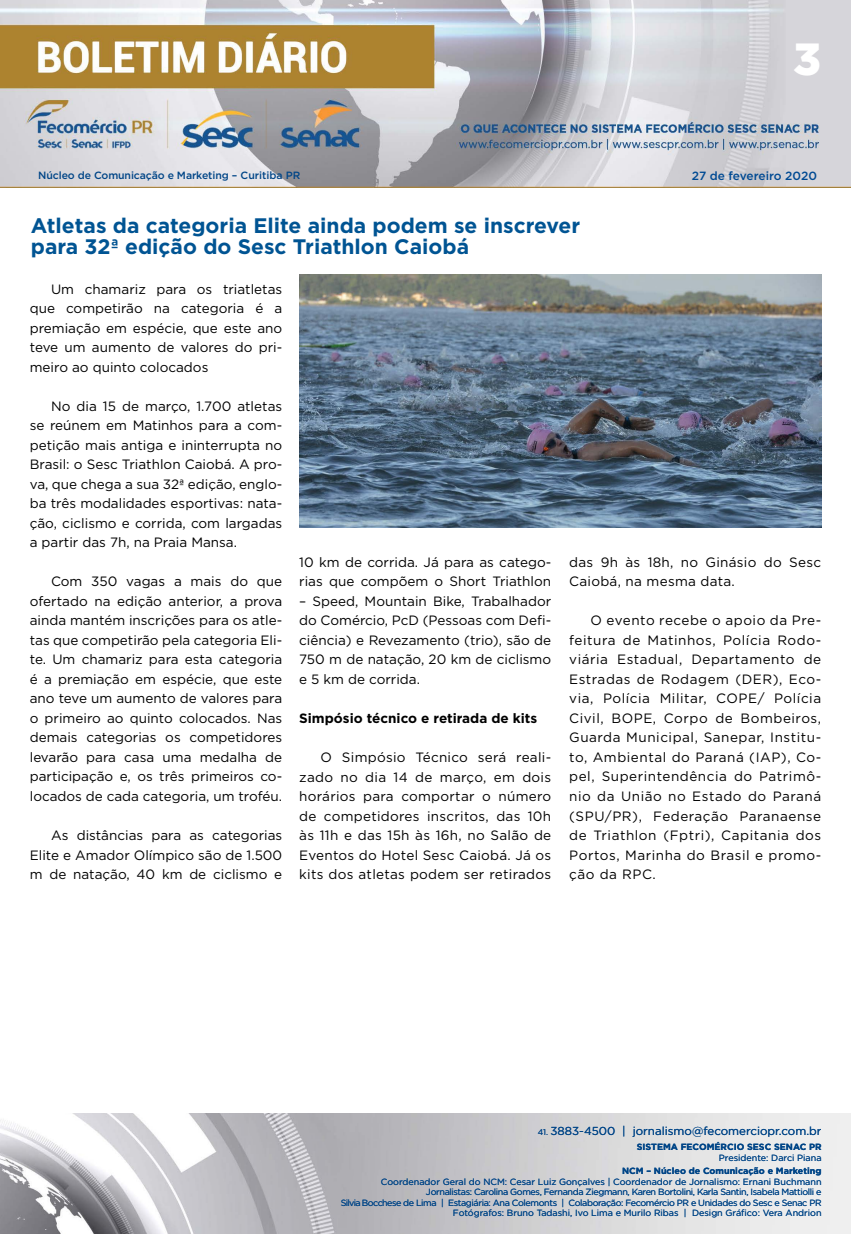
<style>
.page{position:relative;width:851px;height:1234px;background:#fff}
.page>*{position:absolute;margin:0;border:0;box-sizing:border-box;transform-origin:0 0}
.t1{font:900 45px "Gotham";color:#fff}
.t2{font:700 21px/21px "Gotham";color:#005493}
.t3{font:13.5px/19.5px "Gotham";color:#000;text-align:justify}
.t4{font:13.5px/19.5px "Gotham";letter-spacing:.02em;color:#000}
.t5{font:700 13.5px "Gotham";color:#000}
.t6{font:500 11.85px "Gotham";letter-spacing:-.01em;color:#004a93}
.t7{font:11.55px "Gotham";color:#004587}
.t8{font:500 10.5px "Gotham";letter-spacing:-.01em;color:#004587}
.t9{font:9px/10.5px "Gotham";letter-spacing:-.04em;color:#004587;text-align:right}
.t10{font:700 9px "Gotham";color:#004587}
.t11{font:9px "Gotham";color:#004587}
.s1{font-size:8.25px}
</style>
<div class="page">
<img style="left:0;top:0;width:850px;height:188px">
<img style="left:0;top:1113px;width:850px;height:120px">
<img style="left:299px;top:274px;width:522px;height:254px">
<p class="t8" style="left:38px;top:168px;width:264px">Núcleo de Comunicação e Marketing – Curitiba PR</p>
<h2 class="t2" style="left:31px;top:214px;width:550px">Atletas da categoria Elite ainda podem se inscrever para 32ª edição do Sesc Triathlon Caiobá</h2>
<h1 class="t1" style="left:793px;top:28px;width:29px">3</h1>
<p class="t6" style="left:691px;top:167px;width:127px">27 de fevereiro 2020</p>
<p class="t3" style="left:30px;top:279px;width:254px;text-indent:21px">Um chamariz para os triatletas que competirão na categoria é a premiação em espécie, que este ano teve um aumento de valores do pri&shy;meiro ao quinto colocados</p>
<p class="t3" style="left:30px;top:396px;width:254px;text-indent:21px">No dia 15 de março, 1.700 atletas se reúnem em Matinhos para a com&shy;petição mais antiga e ininterrupta no Brasil: o Sesc Triathlon Caiobá. A pro&shy;va, que chega a sua 32ª edição, englo&shy;ba três modalidades esportivas: nata&shy;ção, ciclismo e corrida, com largadas a partir das 7h, na Praia Mansa.</p>
<p class="t3" style="left:30px;top:571px;width:254px;text-indent:21px">Com 350 vagas a mais do que ofertado na edição anterior, a prova ainda mantém inscrições para os atle&shy;tas que competirão pela categoria Eli&shy;te. Um chamariz para esta categoria é a premiação em espécie, que este ano teve um aumento de valores para o primeiro ao quinto colocados. Nas demais categorias os competidores levarão para casa uma medalha de participação e, os três primeiros co&shy;locados de cada categoria, um troféu.</p>
<p class="t3" style="left:30px;top:825px;width:254px;text-indent:21px">As distâncias para as categorias Elite e Amador Olímpico são de 1.500 m de natação, 40 km de ciclismo e</p>
<p class="t3" style="left:299px;top:552px;width:253px">10 km de corrida. Já para as catego&shy;rias que compõem o Short Triathlon</p>
<p class="t3" style="left:299px;top:591px;width:253px">– Speed, Mountain Bike, Trabalhador do Comércio, PcD (Pessoas com Defi&shy;ciência) e Revezamento (trio), são de 750 m de natação, 20 km de ciclismo e 5 km de corrida.</p>
<p class="t5" style="left:299px;top:709px;width:239px">Simpósio técnico e retirada de kits</p>
<p class="t3" style="left:299px;top:747px;width:253px;text-indent:21px">O Simpósio Técnico será reali&shy;zado no dia 14 de março, em dois horários para comportar o número de competidores inscritos, das 10h às 11h e das 15h às 16h, no Salão de Eventos do Hotel Sesc Caiobá. Já os kits dos atletas podem ser retirados</p>
<p class="t4" style="left:569px;top:552px;width:253px">das 9h às 18h, no Ginásio do Sesc<br>Caiobá, na mesma data.</p>
<p class="t3" style="left:569px;top:610px;width:253px;text-indent:21px">O evento recebe o apoio da Pre&shy;feitura de Matinhos, Polícia Rodo&shy;viária Estadual, Departamento de Estradas de Rodagem (DER), Eco&shy;via, Polícia Militar, COPE/ Polícia Civil, BOPE, Corpo de Bombeiros, Guarda Municipal, Sanepar, Institu&shy;to, Ambiental do Paraná (IAP), Co&shy;pel, Superintendência do Patrimô&shy;nio da União no Estado do Paraná (SPU/PR), Federação Paranaense de Triathlon (Fptri), Capitania dos Portos, Marinha do Brasil e promo&shy;ção da RPC.</p>
<p class="t7" style="left:537px;top:1123px;width:285px"><span class="s1">41.</span> 3883-4500 | jornalismo@fecomerciopr.com.br</p>
<p class="t10" style="left:636px;top:1140px;width:186px">SISTEMA FECOMÉRCIO SESC SENAC PR</p>
<p class="t11" style="left:718px;top:1151px;width:104px">Presidente: Darci Piana</p>
<p class="t10" style="left:622px;top:1164px;width:201px">NCM – Núcleo de Comunicação e Marketing</p>
<p class="t9" style="left:341px;top:1175px;width:482px">Coordenador Geral do NCM: Cesar Luiz Gonçalves | Coordenador de Jornalismo: Ernani Buchmann Jornalistas: Carolina Gomes, Fernanda Ziegmann, Karen Bortolini, Karla Santin, Isabela Mattiolli e<br>Silvia Bocchese de Lima | Estagiária: Ana Colemonts | Colaboração: Fecomércio PR e Unidades do Sesc e Senac PR Fotógrafos: Bruno Tadashi, Ivo Lima e Murilo Ribas | Design Gráfico: Vera Andrion</p>
</div>
